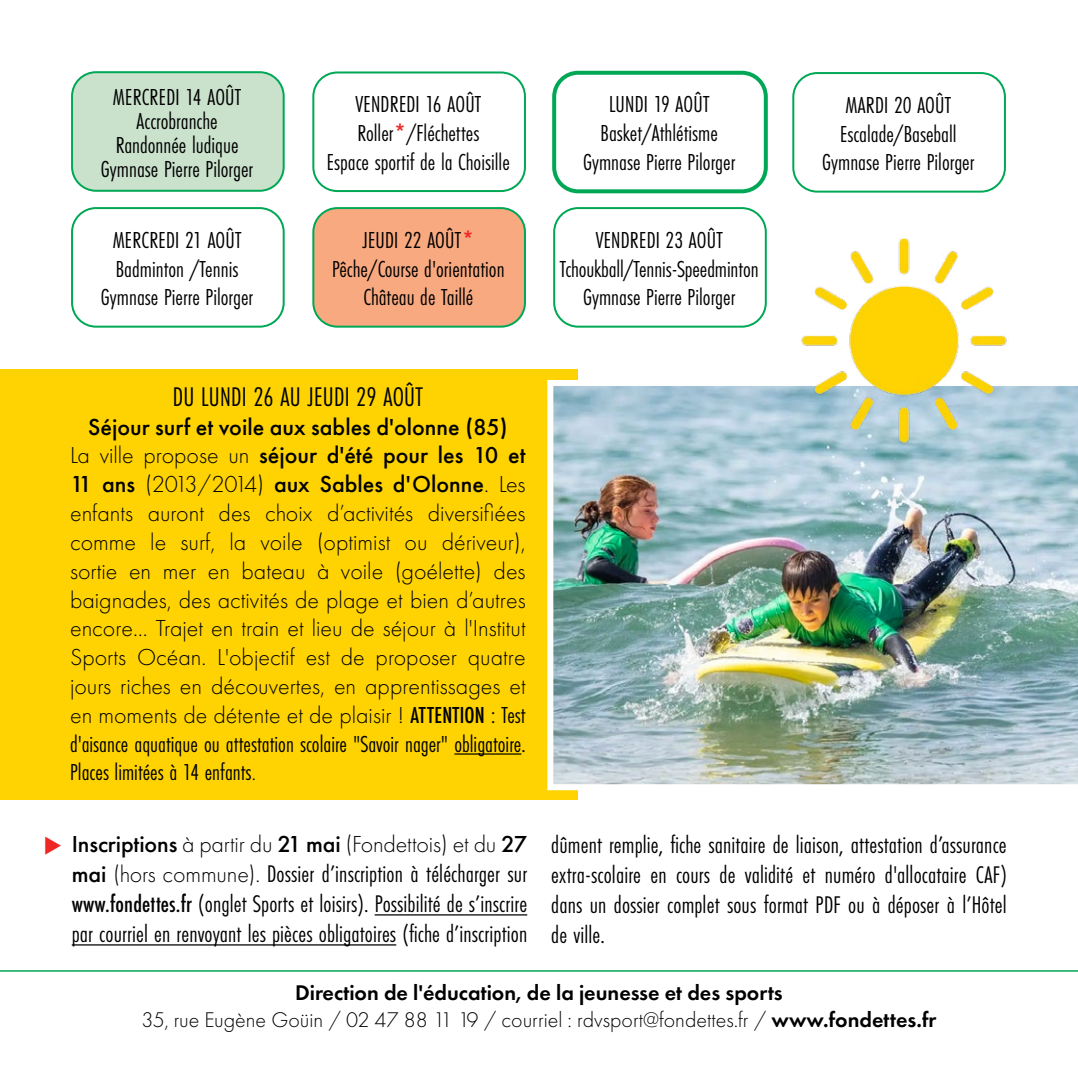
<style>
.page{position:relative;width:1078px;height:1078px;background:#fff}
.page>*{position:absolute;margin:0;border:0;box-sizing:border-box;transform-origin:0 0}
.t1{font:28px "Futura PT Cond";letter-spacing:.01em;color:#000}
.t2{font:25px/30px "Futura PT Cond";letter-spacing:.005em;color:#000;text-align:justify}
.t3{font:300 24px/28.8px "Futura PT";color:#000;text-align:center}
.t4{font:24px/28.8px "Futura PT Cond";color:#000;text-align:center}
.t5{font:600 22px/26.4px "Futura PT";color:#000;text-align:center}
.s1{font-family:"Futura PT";font-weight:500;color:#ee2724}
.s2{font-weight:500}
.s3{font-family:"Futura PT Cond";font-weight:500}
.s4{font-family:"Futura PT Cond";font-weight:400}
.s5{font-family:"Futura PT";font-weight:300}
.s6{font-family:"Futura PT";font-weight:500;font-size:24px}
.s7{font-family:"Futura PT";font-weight:300;font-size:24px}
.s8{font-weight:300}
</style>
<div class="page">
<div style="left:72px;top:72px;width:211px;height:119px;background:#cae2cc;border-radius:24px"></div>
<div style="left:71px;top:71px;width:213px;height:121px;border:2px solid #00a856;border-radius:24px"></div>
<div style="left:312px;top:71px;width:214px;height:121px;border:2px solid #00a856;border-radius:24px"></div>
<div style="left:552px;top:71px;width:215px;height:122px;border:4px solid #00a856;border-radius:24px"></div>
<div style="left:792px;top:72px;width:213px;height:120px;border:2px solid #00a856;border-radius:24px"></div>
<div style="left:71px;top:207px;width:213px;height:120px;border:2px solid #00a856;border-radius:24px"></div>
<div style="left:553px;top:207px;width:213px;height:120px;border:2px solid #00a856;border-radius:24px"></div>
<div style="left:313px;top:208px;width:212px;height:118px;background:#f9a980;border-radius:24px"></div>
<div style="left:312px;top:207px;width:214px;height:120px;border:2px solid #00a856;border-radius:24px"></div>
<hr style="left:374px;top:914px;width:153px;height:1px;background:#000">
<hr style="left:72px;top:944px;width:324px;height:1px;background:#000">
<hr style="left:0;top:969px;width:1077px;height:2px;background:#00a856">
<div style="left:0;top:370px;width:577px;height:429px;background:#fed301"></div>
<hr style="left:454px;top:753px;width:67px;height:1px;background:#000">
<img style="left:547px;top:380px;width:530px;height:410px">
<img style="left:795px;top:238px;width:216px;height:216px">
<p class="t4" style="left:101px;top:85px;width:154px;line-height:24px">MERCREDI 14 AOÛT<br>Accrobranche<br>Randonnée ludique<br>Gymnase Pierre Pilorger</p>
<p class="t4" style="left:327px;top:90px;width:184px">VENDREDI 16 AOÛT<br>Roller<span class="s1">*</span>/Fléchettes<br>Espace sportif de la Choisille</p>
<p class="t4" style="left:583px;top:90px;width:154px">LUNDI 19 AOÛT<br>Basket/Athlétisme<br>Gymnase Pierre Pilorger</p>
<p class="t4" style="left:822px;top:90px;width:154px">MARDI 20 AOÛT<br>Escalade/Baseball<br>Gymnase Pierre Pilorger</p>
<p class="t4" style="left:101px;top:225px;width:154px">MERCREDI 21 AOÛT<br>Badminton /Tennis<br>Gymnase Pierre Pilorger</p>
<p class="t4" style="left:559px;top:225px;width:200px">VENDREDI 23 AOÛT<br>Tchoukball/Tennis-Speedminton<br>Gymnase Pierre Pilorger</p>
<p class="t4" style="left:332px;top:225px;width:174px">JEUDI 22 AOÛT<span class="s1">*<br></span>Pêche/Course d'orientation<br>Château de Taillé</p>
<p class="t1" style="left:173px;top:380px;width:251px">DU LUNDI 26 AU JEUDI 29 AOÛT</p>
<p class="t3" style="left:70px;top:412px;width:457px"><span class="s2">Séjour surf et voile aux sables d'olonne (85)<br></span>La ville propose un <span class="s2">séjour d'été pour les 10 et 11 ans</span> (2013/2014) <span class="s2">aux Sables d'Olonne</span>. Les enfants auront des choix d’activités diversifiées comme le surf, la voile (optimist ou dériveur), sortie en mer en bateau à voile (goélette) des baignades, des activités de plage et bien d’autres encore… Trajet en train et lieu de séjour à l'Institut Sports Océan. L'objectif est de proposer quatre jours riches en découvertes, en apprentissages et en moments de détente et de plaisir ! <span class="s3">ATTENTION</span> <span class="s4">: Test</span></p>
<p class="t4" style="left:70px;top:729px;width:457px;text-align:left">d'aisance aquatique ou attestation scolaire "Savoir nager" obligatoire.<br>Places limitées à 14 enfants<span class="s5">.</span></p>
<p class="t3" style="left:72px;top:830px;width:457px"><span class="s2">Inscriptions</span> à partir du <span class="s2">21 mai</span> (Fondettois) et du <span class="s2">27</span></p>
<p class="t2" style="left:72px;top:858px;width:457px"><span class="s6">mai</span> <span class="s7">(hors commune).</span> Dossier d’inscription à télécharger sur <span class="s2">www.fondettes.fr</span> (onglet Sports et loisirs). Possibilité de s’inscrire par courriel en renvoyant les pièces obligatoires (fiche d’inscription</p>
<p class="t2" style="left:551px;top:829px;width:457px">dûment remplie, fiche sanitaire de liaison, attestation d’assurance extra-scolaire en cours de validité et numéro d'allocataire CAF) dans un dossier complet sous format PDF ou à déposer à l’Hôtel de ville.</p>
<p class="t5" style="left:141px;top:979px;width:796px">Direction de l'éducation, de la jeunesse et des sports<br><span class="s8">35, rue Eugène Goüin / 02 47 88 11 19 / courriel : rdvsport@fondettes.fr /</span> www.fondettes.fr</p>
</div>
